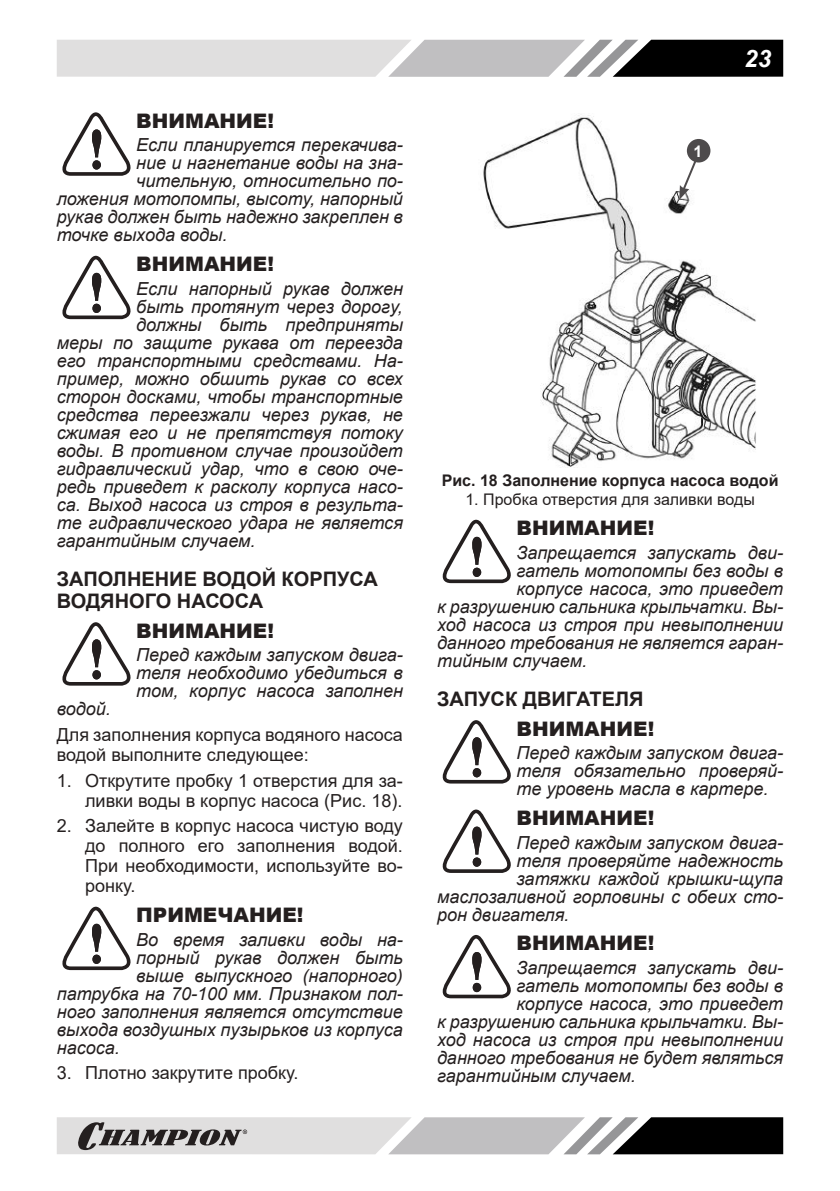
<style>
.page{position:relative;width:840px;height:1191px;background:#fff}
.page>*{position:absolute;margin:0;border:0;box-sizing:border-box;transform-origin:0 0}
.t1{font:italic 700 24px "Arial";color:#fff}
.t2{font:900 20px "Arial";color:#241f1f}
.t3{font:700 20px/22px "Arial";color:#241f1f}
.t4{font:italic 18px/18px "Arial";color:#241f1f;text-align:justify}
.t5{font:18px/20px "Arial";color:#241f1f}
.t6{font:700 16px "Arial";color:#241f1f}
.t7{font:16px "Arial";color:#241f1f}
.t8{font:700 16px "Arial";color:#fff}
</style>
<div class="page">
<svg style="left:57px;top:40px;width:725px;height:37px;background:#aaa"></svg>
<svg style="left:57px;top:1117px;width:725px;height:37px;background:#9f9e9e"></svg>
<svg style="left:62px;top:112px;width:69px;height:64px"></svg>
<svg style="left:62px;top:256px;width:69px;height:63px"></svg>
<svg style="left:62px;top:622px;width:69px;height:63px"></svg>
<svg style="left:62px;top:906px;width:69px;height:64px"></svg>
<img style="left:483px;top:115px;width:273px;height:352px">
<svg style="left:678px;top:141px;width:27px;height:59px"></svg>
<div style="left:686px;top:139px;width:24px;height:23px;background:#4e4b4c;border-radius:50%"></div>
<svg style="left:442px;top:520px;width:69px;height:63px"></svg>
<svg style="left:442px;top:720px;width:69px;height:63px"></svg>
<svg style="left:442px;top:809px;width:69px;height:64px"></svg>
<svg style="left:442px;top:935px;width:69px;height:63px"></svg>
<p class="t2" style="left:136px;top:106px;width:139px">ВНИМАНИЕ!</p>
<p class="t4" style="left:136px;top:136px;width:268px">Если планируется перекачива-</p>
<p class="t4" style="left:136px;top:154px;width:268px">ние и нагнетание воды на зна-</p>
<p class="t4" style="left:136px;top:172px;width:268px">чительную, относительно по-</p>
<p class="t4" style="left:57px;top:190px;width:347px">ложения мотопомпы, высоту, напорный</p>
<p class="t4" style="left:57px;top:208px;width:347px">рукав должен быть надежно закреплен в</p>
<p class="t4" style="left:57px;top:226px;width:172px">точке выхода воды.</p>
<p class="t2" style="left:136px;top:249px;width:139px">ВНИМАНИЕ!</p>
<p class="t4" style="left:136px;top:280px;width:268px">Если напорный рукав должен</p>
<p class="t4" style="left:136px;top:298px;width:268px">быть протянут через дорогу,</p>
<p class="t4" style="left:136px;top:316px;width:268px">должны быть предприняты</p>
<p class="t4" style="left:57px;top:334px;width:347px">меры по защите рукава от переезда</p>
<p class="t4" style="left:57px;top:352px;width:347px">его транспортными средствами. На-</p>
<p class="t4" style="left:57px;top:370px;width:347px">пример, можно обшить рукав со всех</p>
<p class="t4" style="left:57px;top:388px;width:347px">сторон досками, чтобы транспортные</p>
<p class="t4" style="left:57px;top:406px;width:347px">средства переезжали через рукав, не</p>
<p class="t4" style="left:57px;top:424px;width:347px">сжимая его и не препятствуя потоку</p>
<p class="t4" style="left:57px;top:442px;width:347px">воды. В противном случае произойдет</p>
<p class="t4" style="left:57px;top:460px;width:347px">гидравлический удар, что в свою оче-</p>
<p class="t4" style="left:57px;top:478px;width:347px">редь приведет к расколу корпуса насо-</p>
<p class="t4" style="left:57px;top:496px;width:347px">са. Выход насоса из строя в результа-</p>
<p class="t4" style="left:57px;top:514px;width:347px">те гидравлического удара не является</p>
<p class="t4" style="left:57px;top:532px;width:200px">гарантийным случаем.</p>
<p class="t3" style="left:57px;top:568px;width:322px">ЗАПОЛНЕНИЕ ВОДОЙ КОРПУСА<br>ВОДЯНОГО НАСОСА</p>
<p class="t2" style="left:136px;top:616px;width:139px">ВНИМАНИЕ!</p>
<p class="t4" style="left:136px;top:646px;width:268px">Перед каждым запуском двига&shy;теля необходимо убедиться в том, корпус насоса заполнен</p>
<p class="t4" style="left:57px;top:700px;width:55px">водой.</p>
<p class="t5" style="left:57px;top:724px;width:347px">Для заполнения корпуса водяного насоса водой выполните следующее:</p>
<p class="t5" style="left:57px;top:770px;width:347px;text-align:right">1. Открутите пробку 1 отверстия для за&shy;ливки воды в корпус насоса (Рис. 18).</p>
<p class="t5" style="left:85px;top:816px;width:319px;text-align:justify;text-indent:-28px">2. Залейте в корпус насоса чистую воду до полного его заполнения водой.<br>При необходимости, используйте во&shy;ронку.</p>
<p class="t2" style="left:136px;top:900px;width:169px">ПРИМЕЧАНИЕ!</p>
<p class="t4" style="left:136px;top:930px;width:268px">Во время заливки воды на-</p>
<p class="t4" style="left:136px;top:948px;width:268px">порный рукав должен быть</p>
<p class="t4" style="left:136px;top:966px;width:268px">выше выпускного (напорного)</p>
<p class="t4" style="left:57px;top:984px;width:347px">патрубка на 70-100 мм. Признаком пол-</p>
<p class="t4" style="left:57px;top:1002px;width:347px">ного заполнения является отсутствие</p>
<p class="t4" style="left:57px;top:1020px;width:347px">выхода воздушных пузырьков из корпуса</p>
<p class="t4" style="left:57px;top:1038px;width:64px">насоса.</p>
<p class="t5" style="left:57px;top:1063px;width:243px">3. Плотно закрутите пробку.</p>
<p class="t8" style="left:693px;top:145px;width:10px">1</p>
<h1 class="t1" style="left:743px;top:44px;width:28px">23</h1>
<p class="t6" style="left:441px;top:469px;width:338px">Рис. 18 Заполнение корпуса насоса водой</p>
<p class="t7" style="left:465px;top:489px;width:291px">1. Пробка отверстия для заливки воды</p>
<p class="t2" style="left:516px;top:513px;width:139px">ВНИМАНИЕ!</p>
<p class="t4" style="left:516px;top:544px;width:268px">Запрещается запускать дви-</p>
<p class="t4" style="left:516px;top:562px;width:268px">гатель мотопомпы без воды в</p>
<p class="t4" style="left:516px;top:580px;width:268px">корпусе насоса, это приведет</p>
<p class="t4" style="left:437px;top:598px;width:347px">к разрушению сальника крыльчатки. Вы-</p>
<p class="t4" style="left:437px;top:616px;width:347px">ход насоса из строя при невыполнении</p>
<p class="t4" style="left:437px;top:634px;width:347px">данного требования не является гаран-</p>
<p class="t4" style="left:437px;top:652px;width:151px">тийным случаем.</p>
<p class="t3" style="left:437px;top:688px;width:208px">ЗАПУСК ДВИГАТЕЛЯ</p>
<p class="t2" style="left:516px;top:714px;width:139px">ВНИМАНИЕ!</p>
<p class="t4" style="left:516px;top:744px;width:268px">Перед каждым запуском двига&shy;теля обязательно проверяй&shy;те уровень масла в картере.</p>
<p class="t2" style="left:516px;top:803px;width:139px">ВНИМАНИЕ!</p>
<p class="t4" style="left:516px;top:833px;width:268px">Перед каждым запуском двига-</p>
<p class="t4" style="left:516px;top:851px;width:268px">теля проверяйте надежность</p>
<p class="t4" style="left:516px;top:869px;width:268px">затяжки каждой крышки-щупа</p>
<p class="t4" style="left:437px;top:887px;width:347px">маслозаливной горловины с обеих сто-</p>
<p class="t4" style="left:437px;top:905px;width:134px">рон двигателя.</p>
<p class="t2" style="left:516px;top:928px;width:139px">ВНИМАНИЕ!</p>
<p class="t4" style="left:516px;top:959px;width:268px">Запрещается запускать дви-</p>
<p class="t4" style="left:516px;top:977px;width:268px">гатель мотопомпы без воды в</p>
<p class="t4" style="left:516px;top:995px;width:268px">корпусе насоса, это приведет</p>
<p class="t4" style="left:437px;top:1013px;width:347px">к разрушению сальника крыльчатки. Вы-</p>
<p class="t4" style="left:437px;top:1031px;width:347px">ход насоса из строя при невыполнении</p>
<p class="t4" style="left:437px;top:1049px;width:347px">данного требования не будет являться</p>
<p class="t4" style="left:437px;top:1067px;width:200px">гарантийным случаем.</p>
</div>
